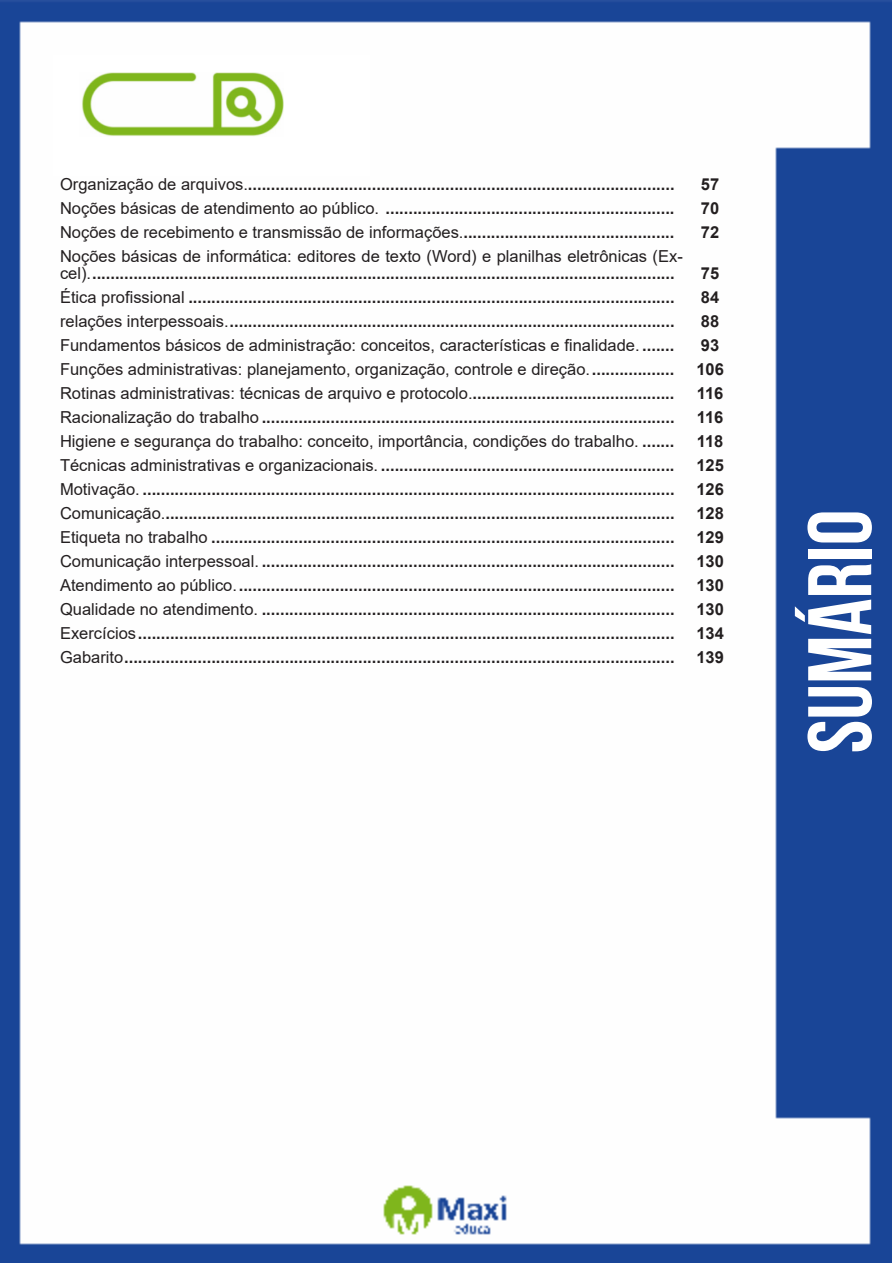
<style>
.page{position:relative;width:893px;height:1263px;background:#fff}
.page>*{position:absolute;margin:0;border:0;box-sizing:border-box;transform-origin:0 0}
.t1{font:700 90px "Bebas Neue";color:#fff}
.ALTERNATIVAS{font:700 16.5px/16.5px "Arial";color:#231f20}
.ALTERNATIVAS-2{font:16.5px "Arial";color:#231f20}
.INDICE{font:700 16.5px "Arial";color:#231f20}
.s1{font-weight:400}
.s2{font-weight:700}
</style>
<div class="page">
<img style="left:0;top:0;width:892px;height:1263px">
<div style="left:53px;top:55px;width:317px;height:121px;background:#fff"></div>
<img style="left:82px;top:72px;width:201px;height:64px">
<p class="ALTERNATIVAS" style="left:60px;top:176px;width:616px"><span class="s1">Organização de arquivos.</span>.............................................................................................</p>
<p class="INDICE" style="left:701px;top:173px;width:20px">57</p>
<p class="ALTERNATIVAS" style="left:60px;top:200px;width:616px"><span class="s1">Noções básicas de atendimento ao público.</span> ...............................................................</p>
<p class="INDICE" style="left:701px;top:197px;width:20px">70</p>
<p class="ALTERNATIVAS" style="left:60px;top:224px;width:616px"><span class="s1">Noções de recebimento e transmissão de informações.</span>..............................................</p>
<p class="INDICE" style="left:701px;top:221px;width:20px">72</p>
<p class="ALTERNATIVAS" style="left:60px;top:248px;width:624px"><span class="s1">Noções básicas de informática: editores de texto (Word) e planilhas eletrônicas (Ex&shy;cel).</span>...............................................................................................................................</p>
<p class="INDICE" style="left:701px;top:261px;width:20px">75</p>
<p class="ALTERNATIVAS" style="left:60px;top:289px;width:616px"><span class="s1">Ética profissional</span> ..........................................................................................................</p>
<p class="INDICE" style="left:701px;top:285px;width:20px">84</p>
<p class="ALTERNATIVAS" style="left:60px;top:313px;width:616px"><span class="s1">relações interpessoais.</span>.................................................................................................</p>
<p class="INDICE" style="left:701px;top:309px;width:20px">88</p>
<p class="ALTERNATIVAS-2" style="left:60px;top:334px;width:616px">Fundamentos básicos de administração: conceitos, características e finalidade. <span class="s2">.......</span></p>
<p class="INDICE" style="left:701px;top:333px;width:20px">93</p>
<p class="ALTERNATIVAS-2" style="left:60px;top:358px;width:616px">Funções administrativas: planejamento, organização, controle e direção.<span class="s2">..................</span></p>
<p class="INDICE" style="left:696px;top:357px;width:29px">106</p>
<p class="ALTERNATIVAS-2" style="left:60px;top:382px;width:616px">Rotinas administrativas: técnicas de arquivo e protocolo.<span class="s2">............................................</span></p>
<p class="INDICE" style="left:697px;top:381px;width:28px">116</p>
<p class="ALTERNATIVAS" style="left:60px;top:409px;width:616px"><span class="s1">Racionalização do trabalho</span> ..........................................................................................</p>
<p class="INDICE" style="left:697px;top:405px;width:28px">116</p>
<p class="ALTERNATIVAS-2" style="left:60px;top:430px;width:616px">Higiene e segurança do trabalho: conceito, importância, condições do trabalho. <span class="s2">.......</span></p>
<p class="INDICE" style="left:697px;top:429px;width:28px">118</p>
<p class="ALTERNATIVAS" style="left:60px;top:457px;width:616px"><span class="s1">Técnicas administrativas e organizacionais.</span> ................................................................</p>
<p class="INDICE" style="left:696px;top:453px;width:29px">125</p>
<p class="ALTERNATIVAS" style="left:60px;top:481px;width:616px"><span class="s1">Motivação.</span> ....................................................................................................................</p>
<p class="INDICE" style="left:696px;top:477px;width:29px">126</p>
<p class="ALTERNATIVAS" style="left:60px;top:505px;width:616px"><span class="s1">Comunicação.</span>...............................................................................................................</p>
<p class="INDICE" style="left:696px;top:501px;width:29px">128</p>
<p class="ALTERNATIVAS" style="left:60px;top:529px;width:616px"><span class="s1">Etiqueta no trabalho</span> .....................................................................................................</p>
<p class="INDICE" style="left:696px;top:525px;width:29px">129</p>
<p class="ALTERNATIVAS" style="left:60px;top:553px;width:616px"><span class="s1">Comunicação interpessoal.</span> ..........................................................................................</p>
<p class="INDICE" style="left:696px;top:549px;width:29px">130</p>
<p class="ALTERNATIVAS" style="left:60px;top:577px;width:616px"><span class="s1">Atendimento ao público.</span>...............................................................................................</p>
<p class="INDICE" style="left:696px;top:573px;width:29px">130</p>
<p class="ALTERNATIVAS" style="left:60px;top:601px;width:616px"><span class="s1">Qualidade no atendimento.</span> ..........................................................................................</p>
<p class="INDICE" style="left:696px;top:598px;width:29px">130</p>
<p class="ALTERNATIVAS" style="left:60px;top:625px;width:616px"><span class="s1">Exercícios</span>.....................................................................................................................</p>
<p class="INDICE" style="left:696px;top:622px;width:29px">134</p>
<p class="ALTERNATIVAS" style="left:60px;top:649px;width:616px"><span class="s1">Gabarito</span>........................................................................................................................</p>
<p class="INDICE" style="left:696px;top:646px;width:29px">139</p>
<h1 class="t1" style="left:791px;top:753px;width:245px;rotate:-90deg">sumário</h1>
</div>
